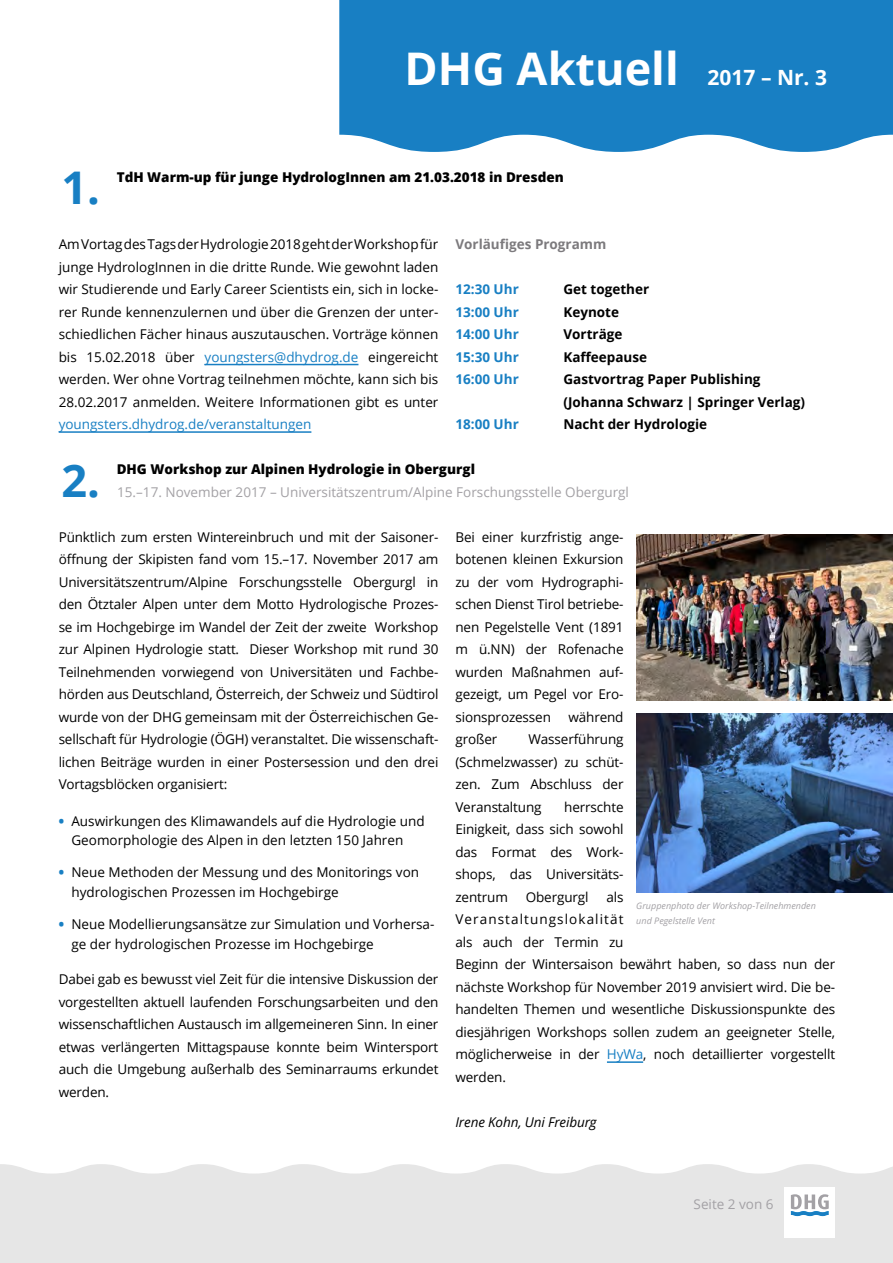
<style>
.page{position:relative;width:893px;height:1263px;background:#fff}
.page>*{position:absolute;margin:0;border:0;box-sizing:border-box;transform-origin:0 0}
.t1{font:700 45px "Open Sans";color:#fff}
.t2{font:700 45px "Open Sans";color:#187fc3}
.t3{font:13.5px/22.5px "Open Sans";letter-spacing:-.01em;color:#000;text-align:justify}
.t4{font:700 13.5px/22.5px "Open Sans";color:#000}
.t5{font:800 13.5px "Open Sans";color:#000}
.t6{font:13.5px "Open Sans";color:#a3a1a5}
.t7{font:700 13.5px "Open Sans";color:#187fc3}
.t8{font:13.5px "Open Sans";color:#187fc3}
.t9{font:italic 13.5px "Open Sans";letter-spacing:-.01em;color:#000}
.t10{font:700 13.5px "Open Sans";color:#7c7a7d}
.t11{font:italic 9px/15px "Open Sans";color:#a3a1a5}
.s1{font-size:21px}
.s2{color:#187fc3}
.s3{font-weight:800;color:#187fc3}
</style>
<div class="page">
<div style="left:0;top:1164px;width:893px;height:99px;background:#e6e6e6"></div>
<div style="left:339px;top:0;width:554px;height:152px;background:#187fc3"></div>
<div style="left:784px;top:1187px;width:51px;height:50px;background:#fff"></div>
<svg style="left:791px;top:1194px;width:38px;height:22px"></svg>
<hr style="left:205px;top:364px;width:153px;height:1px;background:#187fc3">
<hr style="left:59px;top:431px;width:252px;height:2px;background:#187fc3">
<hr style="left:607px;top:1061px;width:36px;height:2px;background:#187fc3">
<img style="left:636px;top:534px;width:257px;height:166px">
<img style="left:636px;top:714px;width:257px;height:179px">
<h1 class="t1" style="left:405px;top:37px;width:424px">DHG Aktuell <span class="s1">2017 – Nr. 3</span></h1>
<h1 class="t2" style="left:61px;top:156px;width:40px">1.</h1>
<p class="t5" style="left:117px;top:166px;width:449px">TdH Warm-up für junge HydrologInnen am 21.03.2018 in Dresden</p>
<p class="t3" style="left:59px;top:233px;width:381px">Am Vortag des Tags der Hydrologie 2018 geht der Workshop für junge HydrologInnen in die dritte Runde. Wie gewohnt laden wir Studierende und Early Career Scientists ein, sich in locke&shy;rer Runde kennenzulernen und über die Grenzen der unter&shy;schiedlichen Fächer hinaus auszutauschen. Vorträge können bis 15.02.2018 über <span class="s2">youngsters@dhydrog.de</span> eingereicht werden. Wer ohne Vortrag teilnehmen möchte, kann sich bis 28.02.2017 anmelden. Weitere Informationen gibt es unter</p>
<p class="t8" style="left:59px;top:415px;width:254px">youngsters.dhydrog.de/veranstaltungen</p>
<p class="t10" style="left:455px;top:235px;width:152px">Vorläufiges Programm</p>
<p class="t7" style="left:455px;top:280px;width:65px">12:30 Uhr</p>
<p class="t4" style="left:563px;top:278px;width:87px">Get together</p>
<p class="t7" style="left:455px;top:302px;width:65px">13:00 Uhr</p>
<p class="t4" style="left:563px;top:300px;width:57px">Keynote</p>
<p class="t7" style="left:455px;top:325px;width:65px">14:00 Uhr</p>
<p class="t4" style="left:563px;top:323px;width:61px">Vorträge</p>
<p class="t7" style="left:455px;top:347px;width:65px">15:30 Uhr</p>
<p class="t4" style="left:563px;top:345px;width:85px">Kaffeepause</p>
<p class="t7" style="left:455px;top:370px;width:65px">16:00 Uhr</p>
<p class="t4" style="left:563px;top:368px;width:243px">Gastvortrag Paper Publishing (Johanna Schwarz | Springer Verlag)</p>
<p class="t7" style="left:455px;top:415px;width:65px">18:00 Uhr</p>
<p class="t4" style="left:563px;top:413px;width:145px">Nacht der Hydrologie</p>
<h1 class="t2" style="left:61px;top:448px;width:40px">2.</h1>
<p class="t5" style="left:117px;top:459px;width:360px">DHG Workshop zur Alpinen Hydrologie in Obergurgl</p>
<p class="t6" style="left:117px;top:482px;width:513px">15.–17. November 2017 – Universitätszentrum/Alpine Forschungsstelle Obergurgl</p>
<p class="t3" style="left:59px;top:525px;width:381px">Pünktlich zum ersten Wintereinbruch und mit der Saisoner&shy;öffnung der Skipisten fand vom 15.–17. November 2017 am Universitätszentrum/Alpine Forschungsstelle Obergurgl in den Ötztaler Alpen unter dem Motto Hydrologische Prozes&shy;se im Hochgebirge im Wandel der Zeit der zweite Workshop zur Alpinen Hydrologie statt. Dieser Workshop mit rund 30<br>Teilnehmenden vorwiegend von Universitäten und Fachbe&shy;hörden aus Deutschland, Österreich, der Schweiz und Südtirol wurde von der DHG gemeinsam mit der Österreichischen Ge&shy;sellschaft für Hydrologie (ÖGH) veranstaltet. Die wissenschaft&shy;lichen Beiträge wurden in einer Postersession und den drei Vortagsblöcken organisiert:</p>
<p class="t3" style="left:71px;top:811px;width:355px;line-height:19.5px;text-indent:-13px"><span class="s3">•</span> Auswirkungen des Klimawandels auf die Hydrologie und<br>Geomorphologie des Alpen in den letzten 150 Jahren</p>
<p class="t3" style="left:71px;top:862px;width:349px;line-height:19.5px;text-indent:-13px"><span class="s3">•</span> Neue Methoden der Messung und des Monitorings von hydrologischen Prozessen im Hochgebirge</p>
<p class="t3" style="left:71px;top:914px;width:365px;line-height:19.5px;text-indent:-13px"><span class="s3">•</span> Neue Modellierungsansätze zur Simulation und Vorhersa&shy;ge der hydrologischen Prozesse im Hochgebirge</p>
<p class="t3" style="left:59px;top:968px;width:381px">Dabei gab es bewusst viel Zeit für die intensive Diskussion der vorgestellten aktuell laufenden Forschungsarbeiten und den wissenschaftlichen Austausch im allgemeineren Sinn. In einer etwas verlängerten Mittagspause konnte beim Wintersport auch die Umgebung außerhalb des Seminarraums erkundet werden.</p>
<p class="t3" style="left:455px;top:525px;width:170px">Bei einer kurzfristig ange&shy;botenen kleinen Exkursion zu der vom Hydrographi&shy;schen Dienst Tirol betriebe&shy;nen Pegelstelle Vent (1891 m ü.NN) der Rofenache wurden Maßnahmen auf&shy;gezeigt, um Pegel vor Ero&shy;sionsprozessen</p>
<p class="t3" style="left:568px;top:705px;width:57px">während</p>
<p class="t3" style="left:455px;top:728px;width:170px;text-indent:73px">Wasserführung (Schmelzwasser) zu schüt&shy;zen. Zum Abschluss der Veranstaltung</p>
<p class="t3" style="left:455px;top:728px;width:43px">großer</p>
<p class="t3" style="left:455px;top:795px;width:170px;text-indent:109px">herrschte Einigkeit, dass sich sowohl das Format des Work&shy;shops, das Universitäts&shy;zentrum</p>
<p class="t3" style="left:455px;top:885px;width:381px;text-align:left;text-indent:151px">als<br>Veranstaltungslokalität<br>als auch der Termin zu<br>Beginn der Wintersaison bewährt haben, so dass nun der nächste Workshop für November 2019 anvisiert wird. Die be&shy;handelten Themen und wesentliche Diskussionspunkte des diesjährigen Workshops sollen zudem an geeigneter Stelle, möglicherweise in der <span class="s2">HyWa</span>, noch detaillierter vorgestellt werden.</p>
<p class="t9" style="left:455px;top:1112px;width:143px">Irene Kohn, Uni Freiburg</p>
<p class="t3" style="left:526px;top:885px;width:64px">Obergurgl</p>
<p class="t11" style="left:636px;top:898px;width:181px">Gruppenphoto der Workshop-Teilnehmenden und Pegelstelle Vent</p>
<p class="t6" style="left:694px;top:1195px;width:81px">Seite 2 von 6</p>
</div>
